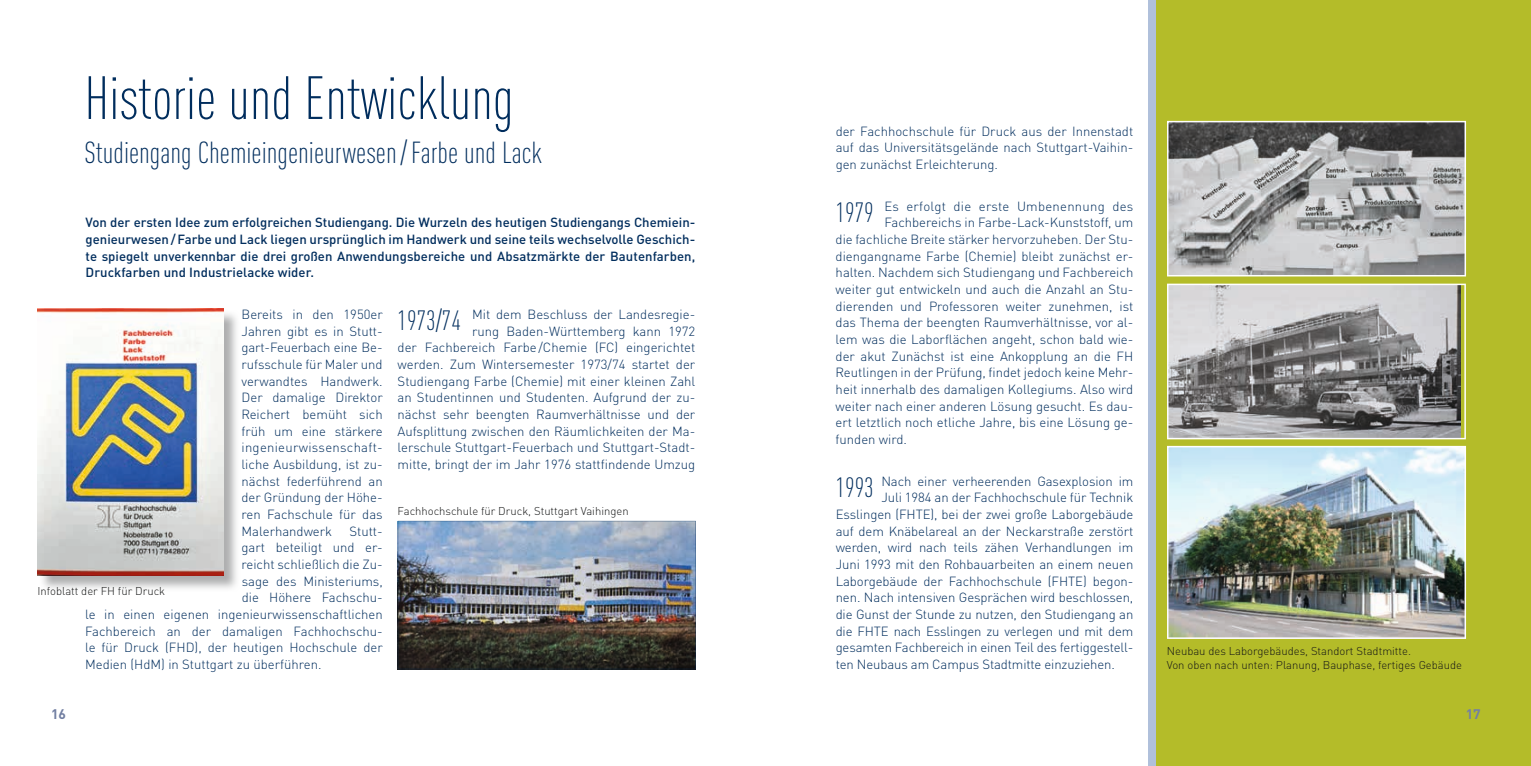
<style>
.page{position:relative;width:1531px;height:766px;background:#fff}
.page>*{position:absolute;margin:0;border:0;box-sizing:border-box;transform-origin:0 0}
.t1{font:300 condensed 60px "DIN Pro";color:#002d5d}
.t2{font:300 condensed 30px "DIN Pro";color:#002d5d}
.t3{font:700 13.75px "DIN Pro";color:#717ea1}
.t4{font:700 13.75px "DIN Pro";color:#7480a3}
.t5{font:300 13.12px/16.6px "DIN Pro";color:#002d5d;text-align:justify}
.t6{font:500 13.12px/16.6px "DIN Pro";letter-spacing:.005em;color:#002d5d;text-align:justify}
.t7{font:300 13.12px "DIN Pro";letter-spacing:.02em;color:#002d5d}
.t8{font:300 11.25px/13.5px "DIN Pro";color:#151616}
.s1{font-stretch:condensed;font-size:27.5px}
</style>
<div class="page">
<div style="left:1155px;top:0;width:376px;height:765px;background:#b4bc29"></div>
<div style="left:1148px;top:0;width:7px;height:765px;background:#b0c0db"></div>
<img style="left:398px;top:520px;width:298px;height:149px">
<img style="left:39px;top:313px;width:198px;height:276px">
<img style="left:38px;top:308px;width:186px;height:267px">
<svg style="left:1167px;top:121px;width:299px;height:155px;background:#9fa0a1"></svg>
<svg style="left:1167px;top:283px;width:299px;height:156px;background:#9b9b9a"></svg>
<img style="left:1167px;top:446px;width:299px;height:192px">
<h1 class="t1" style="left:84px;top:57px;width:431px">Historie und Entwicklung</h1>
<h2 class="t2" style="left:84px;top:132px;width:459px">Studiengang Chemieingenieurwesen / Farbe und Lack</h2>
<p class="t6" style="left:86px;top:213px;width:611px">Von der ersten Idee zum erfolgreichen Studiengang. Die Wurzeln des heutigen Studiengangs Chemiein&shy;genieurwesen / Farbe und Lack liegen ursprünglich im Handwerk und seine teils wechselvolle Geschich&shy;te spiegelt unverkennbar die drei großen Anwendungsbereiche und Absatzmärkte der Bautenfarben, Druckfarben und Industrielacke wider.</p>
<p class="t5" style="left:242px;top:305px;width:143px">Bereits in den 1950er Jahren gibt es in Stutt&shy;gart-Feuerbach eine Be&shy;rufsschule für Maler und verwandtes Handwerk.<br>Der damalige Direktor Reichert bemüht sich früh um eine stärkere ingenieurwissenschaft&shy;liche Ausbildung, ist zu&shy;nächst federführend an der Gründung der Höhe&shy;ren Fachschule für das Malerhandwerk</p>
<p class="t5" style="left:398px;top:305px;width:299px;text-align:right"><span class="s1">1973/74</span> Mit dem Beschluss der Landesregie&shy;rung Baden-Württemberg kann 1972<br>der Fachbereich Farbe /Chemie (FC) eingerichtet werden. Zum Wintersemester 1973/74 startet der Studiengang Farbe (Chemie) mit einer kleinen Zahl an Studentinnen und Studenten. Aufgrund der zu&shy;nächst sehr beengten Raumverhältnisse und der Aufsplittung zwischen den Räumlichkeiten der Ma&shy;lerschule Stuttgart-Feuerbach und Stuttgart-Stadt&shy;mitte, bringt der im Jahr 1976 stattfindende Umzug</p>
<p class="t8" style="left:398px;top:503px;width:233px">Fachhochschule für Druck, Stuttgart Vaihingen</p>
<p class="t5" style="left:349px;top:521px;width:35px">Stutt-</p>
<p class="t5" style="left:242px;top:538px;width:143px">gart beteiligt und er-</p>
<p class="t5" style="left:242px;top:555px;width:143px">reicht schließlich die Zu-</p>
<p class="t5" style="left:242px;top:571px;width:143px">sage des Ministeriums,</p>
<p class="t5" style="left:242px;top:588px;width:143px">die Höhere Fachschu-</p>
<p class="t5" style="left:85px;top:605px;width:299px">le in einen eigenen ingenieurwissenschaftlichen</p>
<p class="t5" style="left:85px;top:621px;width:299px">Fachbereich an der damaligen Fachhochschu-</p>
<p class="t5" style="left:85px;top:638px;width:299px">le für Druck (FHD), der heutigen Hochschule der</p>
<p class="t5" style="left:85px;top:655px;width:238px">Medien (HdM) in Stuttgart zu überführen.</p>
<p class="t8" style="left:38px;top:583px;width:129px">Infoblatt der FH für Druck</p>
<p class="t5" style="left:836px;top:122px;width:299px">der Fachhochschule für Druck aus der Innenstadt auf das Universitätsgelände nach Stuttgart-Vaihin&shy;gen zunächst Erleichterung.</p>
<p class="t7" style="left:836px;top:196px;width:299px"><span class="s1">1979</span> Es erfolgt die erste Umbenennung des</p>
<p class="t5" style="left:884px;top:213px;width:250px">Fachbereichs in Farbe-Lack-Kunststoff, um</p>
<p class="t5" style="left:836px;top:230px;width:299px">die fachliche Breite stärker hervorzuheben. Der Stu-</p>
<p class="t5" style="left:836px;top:247px;width:299px">diengangname Farbe (Chemie) bleibt zunächst er-</p>
<p class="t5" style="left:836px;top:263px;width:299px">halten. Nachdem sich Studiengang und Fachbereich</p>
<p class="t5" style="left:836px;top:280px;width:299px">weiter gut entwickeln und auch die Anzahl an Stu-</p>
<p class="t5" style="left:836px;top:297px;width:299px">dierenden und Professoren weiter zunehmen, ist</p>
<p class="t5" style="left:836px;top:313px;width:299px">das Thema der beengten Raumverhältnisse, vor al-</p>
<p class="t5" style="left:836px;top:330px;width:299px">lem was die Laborflächen angeht, schon bald wie-</p>
<p class="t5" style="left:836px;top:346px;width:299px">der akut Zunächst ist eine Ankopplung an die FH</p>
<p class="t5" style="left:836px;top:363px;width:299px">Reutlingen in der Prüfung, findet jedoch keine Mehr-</p>
<p class="t5" style="left:836px;top:380px;width:299px">heit innerhalb des damaligen Kollegiums. Also wird</p>
<p class="t5" style="left:836px;top:396px;width:299px">weiter nach einer anderen Lösung gesucht. Es dau-</p>
<p class="t5" style="left:836px;top:413px;width:299px">ert letztlich noch etliche Jahre, bis eine Lösung ge-</p>
<p class="t5" style="left:836px;top:430px;width:73px">funden wird.</p>
<p class="t5" style="left:836px;top:471px;width:299px"><span class="s1">1993</span> Nach einer verheerenden Gasexplosion im</p>
<p class="t5" style="left:881px;top:488px;width:253px">Juli 1984 an der Fachhochschule für Technik</p>
<p class="t5" style="left:836px;top:505px;width:299px">Esslingen (FHTE), bei der zwei große Laborgebäude</p>
<p class="t5" style="left:836px;top:521px;width:299px">auf dem Knäbelareal an der Neckarstraße zerstört</p>
<p class="t5" style="left:836px;top:538px;width:299px">werden, wird nach teils zähen Verhandlungen im</p>
<p class="t5" style="left:836px;top:555px;width:299px">Juni 1993 mit den Rohbauarbeiten an einem neuen</p>
<p class="t5" style="left:836px;top:571px;width:299px">Laborgebäude der Fachhochschule (FHTE) begon-</p>
<p class="t5" style="left:836px;top:588px;width:299px">nen. Nach intensiven Gesprächen wird beschlossen,</p>
<p class="t5" style="left:836px;top:605px;width:299px">die Gunst der Stunde zu nutzen, den Studiengang an</p>
<p class="t5" style="left:836px;top:621px;width:299px">die FHTE nach Esslingen zu verlegen und mit dem</p>
<p class="t5" style="left:836px;top:638px;width:299px">gesamten Fachbereich in einen Teil des fertiggestell-</p>
<p class="t5" style="left:836px;top:655px;width:281px">ten Neubaus am Campus Stadt mitte einzuziehen.</p>
<p class="t8" style="left:1167px;top:643px;width:297px">Neubau des Laborgebäudes, Standort Stadtmitte.<br>Von oben nach unten: Planung, Bauphase, fertiges Gebäude</p>
<p class="t3" style="left:51px;top:703px;width:16px">16</p>
<p class="t4" style="left:1465px;top:703px;width:16px">17</p>
</div>
